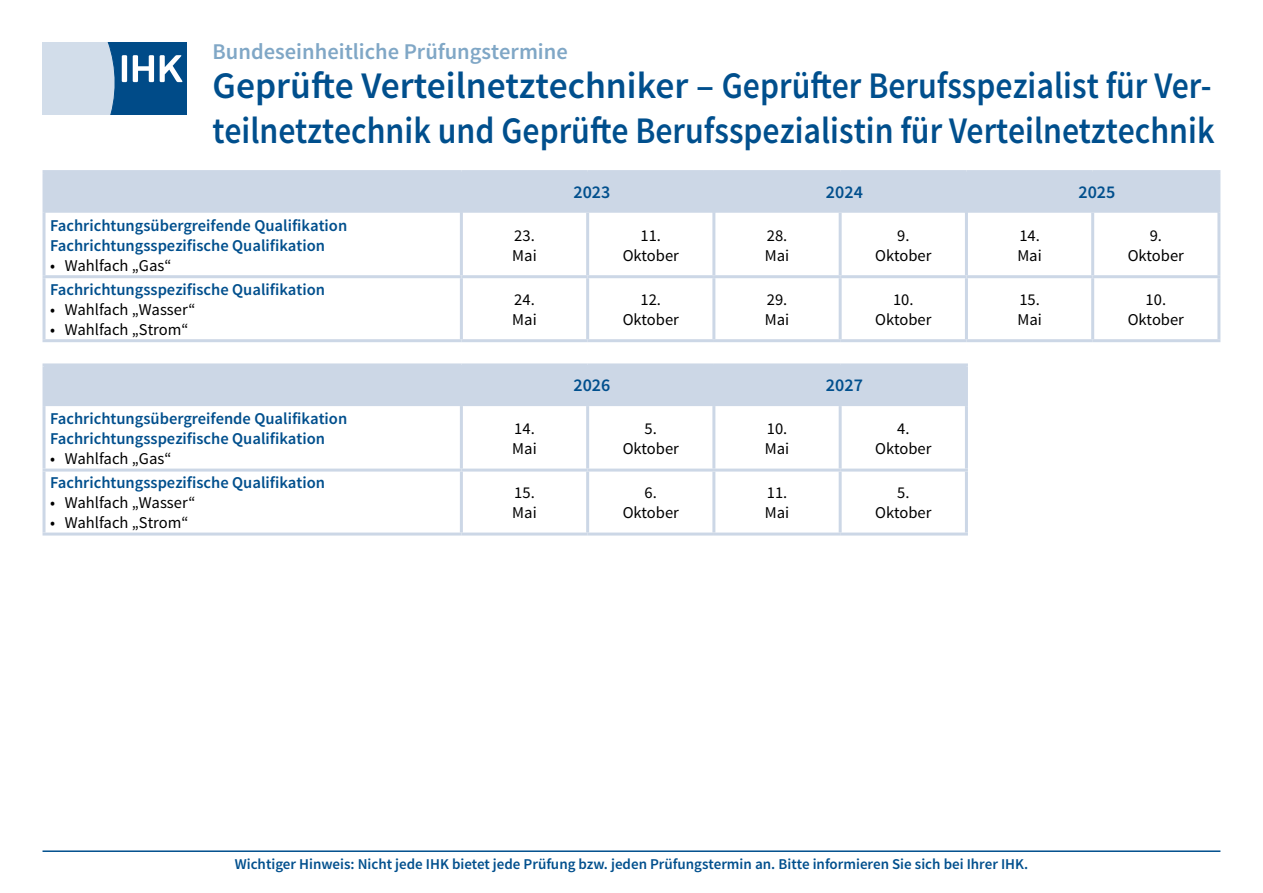
<style>
.page{position:relative;width:1263px;height:893px;background:#fff}
.page>*{position:absolute;margin:0;border:0;box-sizing:border-box;transform-origin:0 0}
.t1{font:600 37.5px/45px "Source Sans Pro";color:#004f8d}
.t2{font:600 22.5px "Source Sans Pro";color:#80a7c6}
.t3{font:600 18px "Source Sans Pro";color:#004f8d}
.t4{font:16.5px/19.8px "Source Sans Pro";color:#000}
.t5{font:600 16.5px/19.8px "Source Sans Pro";color:#004f8d}
.t6{font:600 15px "Source Sans Pro";color:#004f8d}
</style>
<div class="page">
<svg style="left:43px;top:43px;width:144px;height:72px;background:#7aa0c1"></svg>
<div style="left:46px;top:173px;width:1171px;height:40px;background:#ccd7e6"></div>
<hr style="left:43px;top:170px;width:418px;height:3px;background:#ccd7e6">
<hr style="left:43px;top:173px;width:3px;height:40px;background:#ccd7e6">
<hr style="left:461px;top:170px;width:127px;height:3px;background:#ccd7e6">
<hr style="left:460px;top:173px;width:3px;height:40px;background:#ccd7e6">
<hr style="left:588px;top:170px;width:126px;height:3px;background:#ccd7e6">
<hr style="left:714px;top:170px;width:126px;height:3px;background:#ccd7e6">
<hr style="left:712px;top:173px;width:3px;height:40px;background:#ccd7e6">
<hr style="left:840px;top:170px;width:126px;height:3px;background:#ccd7e6">
<hr style="left:966px;top:170px;width:127px;height:3px;background:#ccd7e6">
<hr style="left:965px;top:173px;width:3px;height:40px;background:#ccd7e6">
<hr style="left:1093px;top:170px;width:127px;height:3px;background:#ccd7e6">
<hr style="left:1217px;top:173px;width:3px;height:40px;background:#ccd7e6">
<hr style="left:460px;top:213px;width:3px;height:62px;background:#ccd7e6">
<hr style="left:586px;top:213px;width:3px;height:62px;background:#ccd7e6">
<hr style="left:712px;top:213px;width:3px;height:62px;background:#ccd7e6">
<hr style="left:839px;top:213px;width:3px;height:62px;background:#ccd7e6">
<hr style="left:43px;top:275px;width:418px;height:3px;background:#ccd7e6">
<hr style="left:461px;top:275px;width:127px;height:3px;background:#ccd7e6">
<hr style="left:460px;top:278px;width:3px;height:61px;background:#ccd7e6">
<hr style="left:588px;top:275px;width:126px;height:3px;background:#ccd7e6">
<hr style="left:586px;top:278px;width:3px;height:61px;background:#ccd7e6">
<hr style="left:714px;top:275px;width:126px;height:3px;background:#ccd7e6">
<hr style="left:712px;top:278px;width:3px;height:61px;background:#ccd7e6">
<hr style="left:840px;top:275px;width:126px;height:3px;background:#ccd7e6">
<hr style="left:839px;top:278px;width:3px;height:61px;background:#ccd7e6">
<hr style="left:966px;top:275px;width:127px;height:3px;background:#ccd7e6">
<hr style="left:1093px;top:275px;width:127px;height:3px;background:#ccd7e6">
<hr style="left:43px;top:339px;width:418px;height:3px;background:#ccd7e6">
<hr style="left:461px;top:339px;width:127px;height:3px;background:#ccd7e6">
<hr style="left:588px;top:339px;width:126px;height:3px;background:#ccd7e6">
<hr style="left:714px;top:339px;width:126px;height:3px;background:#ccd7e6">
<hr style="left:840px;top:339px;width:126px;height:3px;background:#ccd7e6">
<hr style="left:966px;top:339px;width:127px;height:3px;background:#ccd7e6">
<hr style="left:1093px;top:339px;width:127px;height:3px;background:#ccd7e6">
<hr style="left:43px;top:213px;width:3px;height:62px;background:#ccd7e6">
<hr style="left:965px;top:213px;width:3px;height:62px;background:#ccd7e6">
<hr style="left:1091px;top:213px;width:3px;height:62px;background:#ccd7e6">
<hr style="left:1217px;top:213px;width:3px;height:62px;background:#ccd7e6">
<hr style="left:43px;top:278px;width:3px;height:61px;background:#ccd7e6">
<hr style="left:965px;top:278px;width:3px;height:61px;background:#ccd7e6">
<hr style="left:1091px;top:278px;width:3px;height:61px;background:#ccd7e6">
<hr style="left:1217px;top:278px;width:3px;height:61px;background:#ccd7e6">
<hr style="left:43px;top:850px;width:1177px;height:2px;background:#004f8d">
<div style="left:46px;top:366px;width:919px;height:40px;background:#ccd7e6"></div>
<hr style="left:43px;top:363px;width:418px;height:3px;background:#ccd7e6">
<hr style="left:43px;top:366px;width:3px;height:40px;background:#ccd7e6">
<hr style="left:461px;top:363px;width:127px;height:3px;background:#ccd7e6">
<hr style="left:460px;top:366px;width:3px;height:40px;background:#ccd7e6">
<hr style="left:588px;top:363px;width:126px;height:3px;background:#ccd7e6">
<hr style="left:714px;top:363px;width:126px;height:3px;background:#ccd7e6">
<hr style="left:712px;top:366px;width:3px;height:40px;background:#ccd7e6">
<hr style="left:840px;top:363px;width:128px;height:3px;background:#ccd7e6">
<hr style="left:965px;top:366px;width:3px;height:40px;background:#ccd7e6">
<hr style="left:460px;top:406px;width:3px;height:63px;background:#ccd7e6">
<hr style="left:586px;top:406px;width:3px;height:63px;background:#ccd7e6">
<hr style="left:712px;top:406px;width:3px;height:63px;background:#ccd7e6">
<hr style="left:839px;top:406px;width:3px;height:63px;background:#ccd7e6">
<hr style="left:965px;top:406px;width:3px;height:63px;background:#ccd7e6">
<hr style="left:43px;top:469px;width:418px;height:3px;background:#ccd7e6">
<hr style="left:461px;top:469px;width:127px;height:3px;background:#ccd7e6">
<hr style="left:460px;top:472px;width:3px;height:61px;background:#ccd7e6">
<hr style="left:588px;top:469px;width:126px;height:3px;background:#ccd7e6">
<hr style="left:586px;top:472px;width:3px;height:61px;background:#ccd7e6">
<hr style="left:714px;top:469px;width:126px;height:3px;background:#ccd7e6">
<hr style="left:712px;top:472px;width:3px;height:61px;background:#ccd7e6">
<hr style="left:840px;top:469px;width:128px;height:3px;background:#ccd7e6">
<hr style="left:839px;top:472px;width:3px;height:61px;background:#ccd7e6">
<hr style="left:965px;top:472px;width:3px;height:61px;background:#ccd7e6">
<hr style="left:43px;top:533px;width:418px;height:3px;background:#ccd7e6">
<hr style="left:461px;top:533px;width:127px;height:3px;background:#ccd7e6">
<hr style="left:588px;top:533px;width:126px;height:3px;background:#ccd7e6">
<hr style="left:714px;top:533px;width:126px;height:3px;background:#ccd7e6">
<hr style="left:840px;top:533px;width:128px;height:3px;background:#ccd7e6">
<hr style="left:43px;top:406px;width:3px;height:63px;background:#ccd7e6">
<hr style="left:43px;top:472px;width:3px;height:61px;background:#ccd7e6">
<h2 class="t2" style="left:213px;top:38px;width:357px">Bundeseinheitliche Prüfungstermine</h2>
<h1 class="t1" style="left:213px;top:64px;width:1003px">Geprüfte Verteilnetztechniker – Geprüfter Berufsspezialist für Ver&shy;teilnetztechnik und Geprüfte Berufsspezialistin für Verteilnetztechnik</h1>
<p class="t3" style="left:573px;top:181px;width:38px">2023</p>
<p class="t3" style="left:826px;top:181px;width:38px">2024</p>
<p class="t3" style="left:1078px;top:181px;width:38px">2025</p>
<p class="t5" style="left:50px;top:216px;width:299px">Fachrichtungsübergreifende Qualifikation<br>Fachrichtungsspezifische Qualifikation</p>
<p class="t4" style="left:50px;top:256px;width:123px">• Wahlfach „Gas“</p>
<p class="t4" style="left:512px;top:226px;width:26px">23.<br>Mai</p>
<p class="t4" style="left:623px;top:226px;width:58px;text-align:center">11.<br>Oktober</p>
<p class="t4" style="left:765px;top:226px;width:26px">28.<br>Mai</p>
<p class="t4" style="left:875px;top:226px;width:58px;text-align:center">9.<br>Oktober</p>
<p class="t4" style="left:1017px;top:226px;width:26px">14.<br>Mai</p>
<p class="t4" style="left:1128px;top:226px;width:58px;text-align:center">9.<br>Oktober</p>
<p class="t5" style="left:50px;top:280px;width:277px">Fachrichtungsspezifische Qualifikation</p>
<p class="t4" style="left:50px;top:300px;width:147px">• Wahlfach „Wasser“</p>
<p class="t4" style="left:50px;top:320px;width:140px">• Wahlfach „Strom“</p>
<p class="t5" style="left:50px;top:410px;width:299px">Fachrichtungsübergreifende Qualifikation<br>Fachrichtungsspezifische Qualifikation</p>
<p class="t4" style="left:50px;top:449px;width:123px">• Wahlfach „Gas“</p>
<p class="t5" style="left:50px;top:473px;width:277px">Fachrichtungsspezifische Qualifikation</p>
<p class="t4" style="left:50px;top:493px;width:147px">• Wahlfach „Wasser“</p>
<p class="t4" style="left:50px;top:513px;width:140px">• Wahlfach „Strom“</p>
<p class="t4" style="left:512px;top:290px;width:26px">24.<br>Mai</p>
<p class="t4" style="left:623px;top:290px;width:58px;text-align:center">12.<br>Oktober</p>
<p class="t4" style="left:765px;top:290px;width:26px">29.<br>Mai</p>
<p class="t4" style="left:875px;top:290px;width:58px;text-align:center">10.<br>Oktober</p>
<p class="t4" style="left:1017px;top:290px;width:26px">15.<br>Mai</p>
<p class="t4" style="left:1128px;top:290px;width:58px;text-align:center">10.<br>Oktober</p>
<p class="t3" style="left:573px;top:374px;width:38px">2026</p>
<p class="t3" style="left:826px;top:374px;width:38px">2027</p>
<p class="t4" style="left:512px;top:419px;width:26px">14.<br>Mai</p>
<p class="t4" style="left:623px;top:419px;width:58px;text-align:center">5.<br>Oktober</p>
<p class="t4" style="left:765px;top:419px;width:26px">10.<br>Mai</p>
<p class="t4" style="left:875px;top:419px;width:58px;text-align:center">4.<br>Oktober</p>
<p class="t4" style="left:512px;top:483px;width:26px">15.<br>Mai</p>
<p class="t4" style="left:623px;top:483px;width:58px;text-align:center">6.<br>Oktober</p>
<p class="t4" style="left:765px;top:483px;width:26px">11.<br>Mai</p>
<p class="t4" style="left:875px;top:483px;width:58px;text-align:center">5.<br>Oktober</p>
<p class="t6" style="left:235px;top:854px;width:795px">Wichtiger Hinweis: Nicht jede IHK bietet jede Prüfung bzw. jeden Prüfungstermin an. Bitte informieren Sie sich bei Ihrer IHK.</p>
</div>
